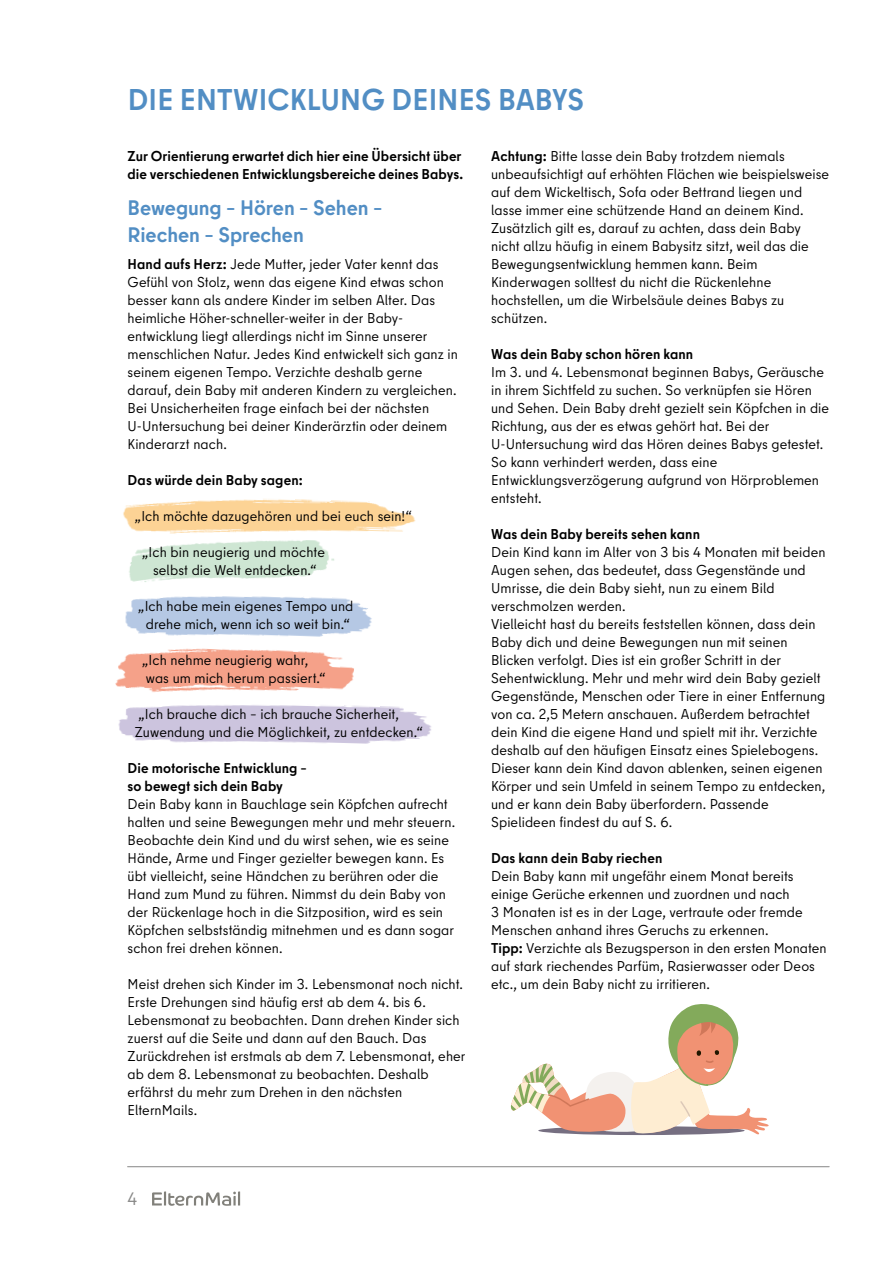
<style>
.page{position:relative;width:893px;height:1263px;background:#fff}
.page>*{position:absolute;margin:0;border:0;box-sizing:border-box;transform-origin:0 0}
.t1{font:700 30px "Berlin Type";letter-spacing:.005em;color:#528ec4}
.t2{font:700 21px/27px "Berlin Type";color:#528ec4}
.t3{font:18px "Berlin Type";color:#878786}
.t4{font:14.25px/18px "Berlin Type";letter-spacing:.005em;color:#000}
.t5{font:700 14.25px/18px "Berlin Type";letter-spacing:.005em;color:#000}
.s1{font-weight:700}
</style>
<div class="page">
<hr style="left:128px;top:1166px;width:701px;height:1px;background:#878786">
<svg style="left:152px;top:1191px;width:88px;height:15px"></svg>
<img style="left:125px;top:596px;width:247px;height:41px">
<img style="left:118px;top:705px;width:313px;height:39px">
<img style="left:115px;top:648px;width:239px;height:44px">
<img style="left:129px;top:540px;width:205px;height:42px">
<img style="left:123px;top:499px;width:293px;height:35px">
<svg style="left:511px;top:1004px;width:258px;height:131px"></svg>
<h1 class="t1" style="left:128px;top:81px;width:458px">DIE ENTWICKLUNG DEINES BABYS</h1>
<p class="t5" style="left:128px;top:147px;width:337px">Zur Orientierung erwartet dich hier eine Übersicht über die verschiedenen Entwicklungsbereiche deines Babys.</p>
<h2 class="t2" style="left:128px;top:195px;width:256px">Bewegung – Hören – Sehen –<br>Riechen – Sprechen</h2>
<p class="t4" style="left:128px;top:255px;width:332px"><span class="s1">Hand aufs Herz:</span> Jede Mutter, jeder Vater kennt das Gefühl von Stolz, wenn das eigene Kind etwas schon besser kann als andere Kinder im selben Alter. Das heimliche Höher-schneller-weiter in der Baby&shy;entwicklung liegt allerdings nicht im Sinne unserer menschlichen Natur. Jedes Kind entwickelt sich ganz in seinem eigenen Tempo. Verzichte deshalb gerne darauf, dein Baby mit anderen Kindern zu vergleichen.<br>Bei Unsicherheiten frage einfach bei der nächsten U-Untersuchung bei deiner Kinderärztin oder deinem Kinderarzt nach.</p>
<p class="t5" style="left:128px;top:471px;width:177px">Das würde dein Baby sagen:</p>
<p class="t4" style="left:135px;top:507px;width:279px">„Ich möchte dazugehören und bei euch sein!“</p>
<p class="t4" style="left:142px;top:543px;width:184px;text-align:center">„Ich bin neugierig und möchte selbst die Welt entdecken.“</p>
<p class="t4" style="left:138px;top:597px;width:217px;text-align:center">„Ich habe mein eigenes Tempo und drehe mich, wenn ich so weit bin.“</p>
<p class="t4" style="left:142px;top:651px;width:185px">„Ich nehme neugierig wahr, was um mich herum passiert.“</p>
<p class="t4" style="left:135px;top:705px;width:290px">„Ich brauche dich – ich brauche Sicherheit,<br>Zuwendung und die Möglichkeit, zu entdecken.“</p>
<p class="t5" style="left:128px;top:759px;width:181px">Die motorische Entwicklung – so bewegt sich dein Baby</p>
<p class="t4" style="left:128px;top:795px;width:329px">Dein Baby kann in Bauchlage sein Köpfchen aufrecht halten und seine Bewegungen mehr und mehr steuern.<br>Beobachte dein Kind und du wirst sehen, wie es seine Hände, Arme und Finger gezielter bewegen kann. Es übt vielleicht, seine Händchen zu berühren oder die Hand zum Mund zu führen. Nimmst du dein Baby von der Rückenlage hoch in die Sitzposition, wird es sein Köpfchen selbstständig mitnehmen und es dann sogar schon frei drehen können.</p>
<p class="t4" style="left:128px;top:975px;width:339px">Meist drehen sich Kinder im 3. Lebensmonat noch nicht.<br>Erste Drehungen sind häufig erst ab dem 4. bis 6.<br>Lebensmonat zu beobachten. Dann drehen Kinder sich zuerst auf die Seite und dann auf den Bauch. Das Zurückdrehen ist erstmals ab dem 7. Lebensmonat, eher ab dem 8. Lebensmonat zu beobachten. Deshalb erfährst du mehr zum Drehen in den nächsten ElternMails.</p>
<p class="t4" style="left:491px;top:147px;width:340px"><span class="s1">Achtung:</span> Bitte lasse dein Baby trotzdem niemals unbeaufsichtigt auf erhöhten Flächen wie beispielsweise auf dem Wickeltisch, Sofa oder Bettrand liegen und lasse immer eine schützende Hand an deinem Kind.<br>Zusätzlich gilt es, darauf zu achten, dass dein Baby nicht allzu häufig in einem Babysitz sitzt, weil das die Bewegungsentwicklung hemmen kann. Beim Kinderwagen solltest du nicht die Rückenlehne hochstellen, um die Wirbelsäule deines Babys zu schützen.</p>
<p class="t5" style="left:491px;top:345px;width:204px">Was dein Baby schon hören kann</p>
<p class="t4" style="left:491px;top:363px;width:339px">Im 3. und 4. Lebensmonat beginnen Babys, Geräusche in ihrem Sichtfeld zu suchen. So verknüpfen sie Hören und Sehen. Dein Baby dreht gezielt sein Köpfchen in die Richtung, aus der es etwas gehört hat. Bei der U-Untersuchung wird das Hören deines Babys getestet.<br>So kann verhindert werden, dass eine Entwicklungsverzögerung aufgrund von Hörproblemen entsteht.</p>
<p class="t5" style="left:491px;top:525px;width:210px">Was dein Baby bereits sehen kann</p>
<p class="t4" style="left:491px;top:543px;width:336px">Dein Kind kann im Alter von 3 bis 4 Monaten mit beiden Augen sehen, das bedeutet, dass Gegenstände und Umrisse, die dein Baby sieht, nun zu einem Bild verschmolzen werden.<br>Vielleicht hast du bereits feststellen können, dass dein Baby dich und deine Bewegungen nun mit seinen Blicken verfolgt. Dies ist ein großer Schritt in der Sehentwicklung. Mehr und mehr wird dein Baby gezielt Gegenstände, Menschen oder Tiere in einer Entfernung von ca. 2,5 Metern anschauen. Außerdem betrachtet dein Kind die eigene Hand und spielt mit ihr. Verzichte deshalb auf den häufigen Einsatz eines Spielebogens.<br>Dieser kann dein Kind davon ablenken, seinen eigenen Körper und sein Umfeld in seinem Tempo zu entdecken, und er kann dein Baby überfordern. Passende Spielideen findest du auf S. 6.</p>
<p class="t5" style="left:491px;top:849px;width:173px">Das kann dein Baby riechen</p>
<p class="t4" style="left:491px;top:867px;width:337px">Dein Baby kann mit ungefähr einem Monat bereits einige Gerüche erkennen und zuordnen und nach<br>3 Monaten ist es in der Lage, vertraute oder fremde Menschen anhand ihres Geruchs zu erkennen.<br><span class="s1">Tipp:</span> Verzichte als Bezugsperson in den ersten Monaten auf stark riechendes Parfüm, Rasierwasser oder Deos etc., um dein Baby nicht zu irritieren.</p>
<p class="t3" style="left:128px;top:1188px;width:11px">4</p>
</div>
